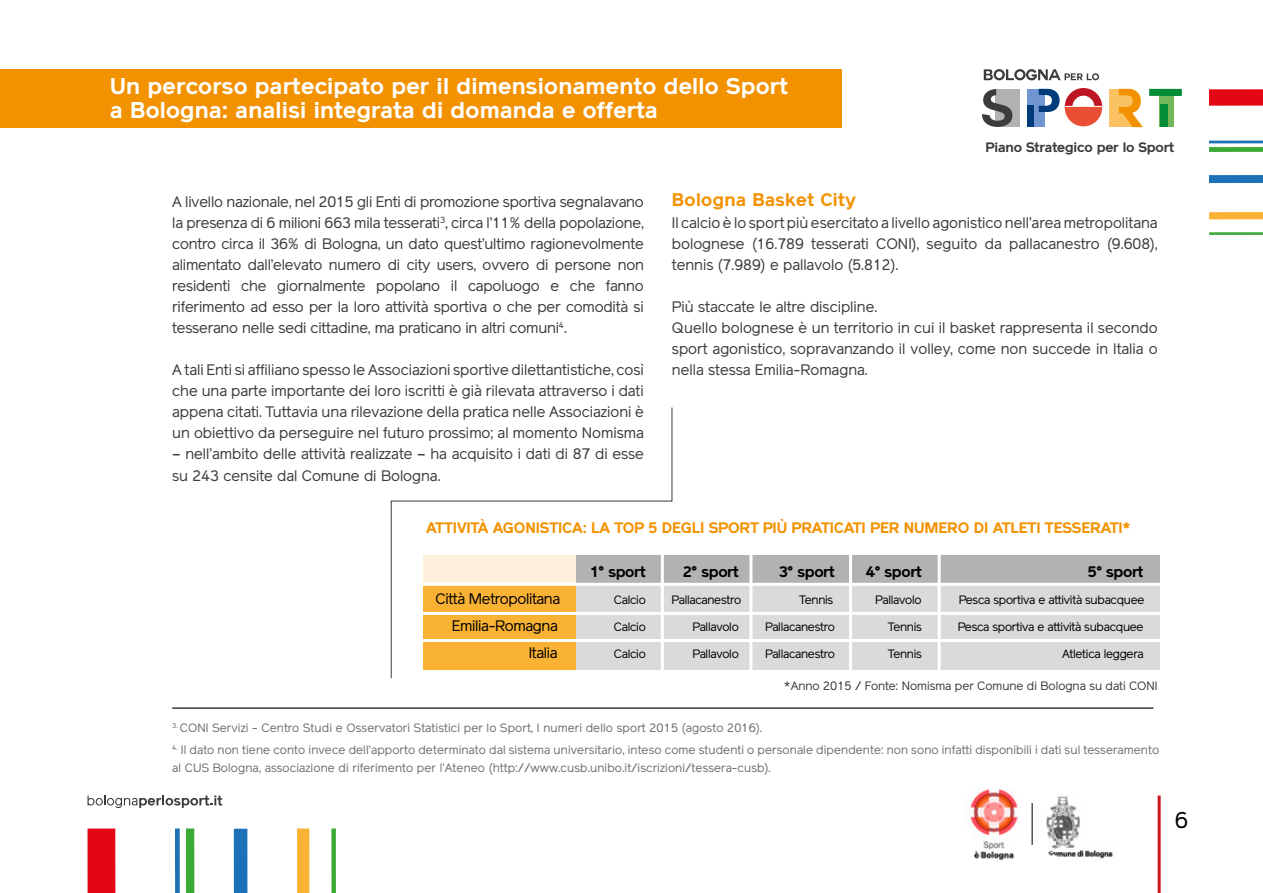
<style>
.page{position:relative;width:1263px;height:893px;background:#fff}
.page>*{position:absolute;margin:0;border:0;box-sizing:border-box;transform-origin:0 0}
.t1{font:700 22.5px/24px "Reader";letter-spacing:.01em;color:#fff}
.t2{font:22.5px "Reader";color:#000}
.t3{font:700 18px "Reader";letter-spacing:.02em;color:#f39200}
.t4{font:15px/21px "Reader";color:#3c3c3b;text-align:justify}
.t5{font:700 15px "Reader";letter-spacing:-.01em;color:#f39200}
.t6{font:15px "Reader";letter-spacing:-.02em;color:#000}
.t7{font:700 15px "Reader";letter-spacing:-.02em;color:#000}
.t8{font:700 13.5px "Reader";letter-spacing:-.01em;color:#3c3c3b}
.t9{font:12px/18px "Reader";letter-spacing:.01em;color:#706f6f}
.t10{font:12px "Reader";letter-spacing:-.02em;color:#000}
.t11{font:12px "Reader";color:#3c3c3b}
</style>
<div class="page">
<hr style="left:1158px;top:795px;width:3px;height:98px;background:#cd171a">
<div style="left:996px;top:89px;width:24px;height:38px;background:#b3b2b2"></div>
<div style="left:1027px;top:89px;width:17px;height:38px;background:#7196cf"></div>
<div style="left:1109px;top:89px;width:23px;height:38px;background:#fbc263"></div>
<div style="left:1160px;top:89px;width:14px;height:38px;background:#74b959"></div>
<svg style="left:984px;top:69px;width:115px;height:11px"></svg>
<svg style="left:1039px;top:89px;width:20px;height:23px"></svg>
<svg style="left:1065px;top:88px;width:37px;height:38px"></svg>
<svg style="left:1119px;top:89px;width:24px;height:38px"></svg>
<svg style="left:1149px;top:89px;width:33px;height:7px"></svg>
<svg style="left:982px;top:89px;width:30px;height:38px"></svg>
<div style="left:1027px;top:106px;width:6px;height:21px;background:#003c7a"></div>
<div style="left:1160px;top:105px;width:7px;height:22px;background:#008d36"></div>
<div style="left:1209px;top:89px;width:54px;height:17px;background:#e30613"></div>
<hr style="left:1209px;top:141px;width:54px;height:2px;background:#1d71b8">
<div style="left:1209px;top:147px;width:54px;height:5px;background:#3aaa35"></div>
<div style="left:1209px;top:175px;width:54px;height:8px;background:#1d71b8"></div>
<div style="left:1209px;top:212px;width:54px;height:7px;background:#f9b234"></div>
<hr style="left:1209px;top:232px;width:54px;height:3px;background:#3aaa35">
<div style="left:88px;top:828px;width:27px;height:65px;background:#e30613"></div>
<div style="left:175px;top:828px;width:5px;height:65px;background:#1d71b8"></div>
<div style="left:186px;top:828px;width:8px;height:65px;background:#3aaa35"></div>
<div style="left:234px;top:829px;width:13px;height:64px;background:#1d71b8"></div>
<div style="left:297px;top:828px;width:12px;height:65px;background:#f9b234"></div>
<div style="left:331px;top:828px;width:5px;height:65px;background:#3aaa35"></div>
<img style="left:1031px;top:796px;width:82px;height:63px">
<svg style="left:88px;top:795px;width:134px;height:13px"></svg>
<hr style="left:1032px;top:803px;width:1px;height:42px;background:#000">
<img style="left:970px;top:789px;width:48px;height:71px">
<div style="left:538px;top:555px;width:621px;height:32px;background:#b3b2b2"></div>
<div style="left:538px;top:583px;width:621px;height:87px;background:#dadada"></div>
<hr style="left:399px;top:612px;width:802px;height:3px;background:#fff">
<hr style="left:399px;top:639px;width:802px;height:3px;background:#fff">
<hr style="left:399px;top:583px;width:802px;height:3px;background:#fff">
<hr style="left:938px;top:541px;width:3px;height:143px;background:#fff">
<hr style="left:749px;top:541px;width:3px;height:143px;background:#fff">
<hr style="left:849px;top:541px;width:3px;height:143px;background:#fff">
<div style="left:0;top:70px;width:842px;height:58px;background:#f39200"></div>
<hr style="left:172px;top:707px;width:981px;height:2px;background:#3c3c3b">
<svg style="left:390px;top:407px;width:283px;height:272px"></svg>
<h1 class="t1" style="left:110px;top:75px;width:679px">Un percorso partecipato per il dimensionamento dello Sport a Bologna: analisi integrata di domanda e offerta</h1>
<p class="t8" style="left:985px;top:139px;width:190px">Piano Strategico per lo Sport</p>
<p class="t4" style="left:172px;top:191px;width:473px">A livello nazionale, nel 2015 gli Enti di promozione sportiva segnalavano la presenza di 6 milioni 663 mila tesserati<sup>3</sup>, circa l’11% della popolazione, contro circa il 36% di Bologna, un dato quest’ultimo ragionevolmente alimentato dall’elevato numero di city users, ovvero di persone non residenti che giornalmente popolano il capoluogo e che fanno riferimento ad esso per la loro attività sportiva o che per comodità si tesserano nelle sedi cittadine, ma praticano in altri comuni<sup>4</sup>.</p>
<p class="t4" style="left:172px;top:359px;width:473px">A tali Enti si affiliano spesso le Associazioni sportive dilettantistiche, così che una parte importante dei loro iscritti è già rilevata attraverso i dati appena citati. Tuttavia una rilevazione della pratica nelle Associazioni è un obiettivo da perseguire nel futuro prossimo; al momento Nomisma</p>
<p class="t4" style="left:172px;top:442px;width:473px;line-height:22.5px">– nell’ambito delle attività realizzate – ha acquisito i dati di 87 di esse su 243 censite dal Comune di Bologna.</p>
<p class="t3" style="left:672px;top:189px;width:185px">Bologna Basket City</p>
<p class="t4" style="left:672px;top:212px;width:487px">Il calcio è lo sport più esercitato a livello agonistico nell’area metropolitana bolognese (16.789 tesserati CONI), seguito da pallacanestro (9.608), tennis (7.989) e pallavolo (5.812).</p>
<p class="t4" style="left:672px;top:296px;width:487px;text-align:left">Più staccate le altre discipline.<br>Quello bolognese è un territorio in cui il basket rappresenta il secondo sport agonistico, sopravanzando il volley, come non succede in Italia o nella stessa Emilia-Romagna.</p>
<p class="t5" style="left:426px;top:518px;width:705px">ATTIVITÀ AGONISTICA: LA TOP 5 DEGLI SPORT PIÙ PRATICATI PER NUMERO DI ATLETI TESSERATI*</p>
<p class="t7" style="left:590px;top:563px;width:57px">1° sport</p>
<p class="t7" style="left:683px;top:563px;width:57px">2° sport</p>
<p class="t7" style="left:779px;top:563px;width:57px">3° sport</p>
<p class="t7" style="left:866px;top:563px;width:57px">4° sport</p>
<p class="t7" style="left:1088px;top:563px;width:57px">5° sport</p>
<p class="t6" style="left:436px;top:589px;width:126px">Città Metropolitana</p>
<p class="t10" style="left:614px;top:592px;width:33px">Calcio</p>
<p class="t10" style="left:671px;top:592px;width:71px">Pallacanestro</p>
<p class="t10" style="left:799px;top:592px;width:36px">Tennis</p>
<p class="t10" style="left:875px;top:592px;width:48px">Pallavolo</p>
<p class="t10" style="left:959px;top:592px;width:187px">Pesca sportiva e attività subacquee</p>
<p class="t6" style="left:452px;top:616px;width:108px">Emilia-Romagna</p>
<p class="t10" style="left:614px;top:619px;width:33px">Calcio</p>
<p class="t10" style="left:692px;top:619px;width:48px">Pallavolo</p>
<p class="t10" style="left:765px;top:619px;width:71px">Pallacanestro</p>
<p class="t10" style="left:888px;top:619px;width:36px">Tennis</p>
<p class="t10" style="left:958px;top:619px;width:187px">Pesca sportiva e attività subacquee</p>
<p class="t6" style="left:529px;top:643px;width:30px">Italia</p>
<p class="t10" style="left:614px;top:646px;width:33px">Calcio</p>
<p class="t10" style="left:692px;top:646px;width:48px">Pallavolo</p>
<p class="t10" style="left:765px;top:646px;width:71px">Pallacanestro</p>
<p class="t10" style="left:888px;top:646px;width:36px">Tennis</p>
<p class="t10" style="left:1062px;top:646px;width:83px">Atletica leggera</p>
<p class="t11" style="left:784px;top:679px;width:375px">*Anno 2015 / Fonte: Nomisma per Comune di Bologna su dati CONI</p>
<p class="t9" style="left:172px;top:718px;width:591px"><sup>3.</sup> CONI Servizi - Centro Studi e Osservatori Statistici per lo Sport, I numeri dello sport 2015 (agosto 2016).</p>
<p class="t9" style="left:172px;top:741px;width:988px"><sup>4.</sup> Il dato non tiene conto invece dell’apporto determinato dal sistema universitario, inteso come studenti o personale dipendente: non sono infatti disponibili i dati sul tesseramento al CUS Bologna, associazione di riferimento per l’Ateneo (http://www.cusb.unibo.it/iscrizioni/tessera-cusb).</p>
<h1 class="t2" style="left:1175px;top:807px;width:15px">6</h1>
</div>
